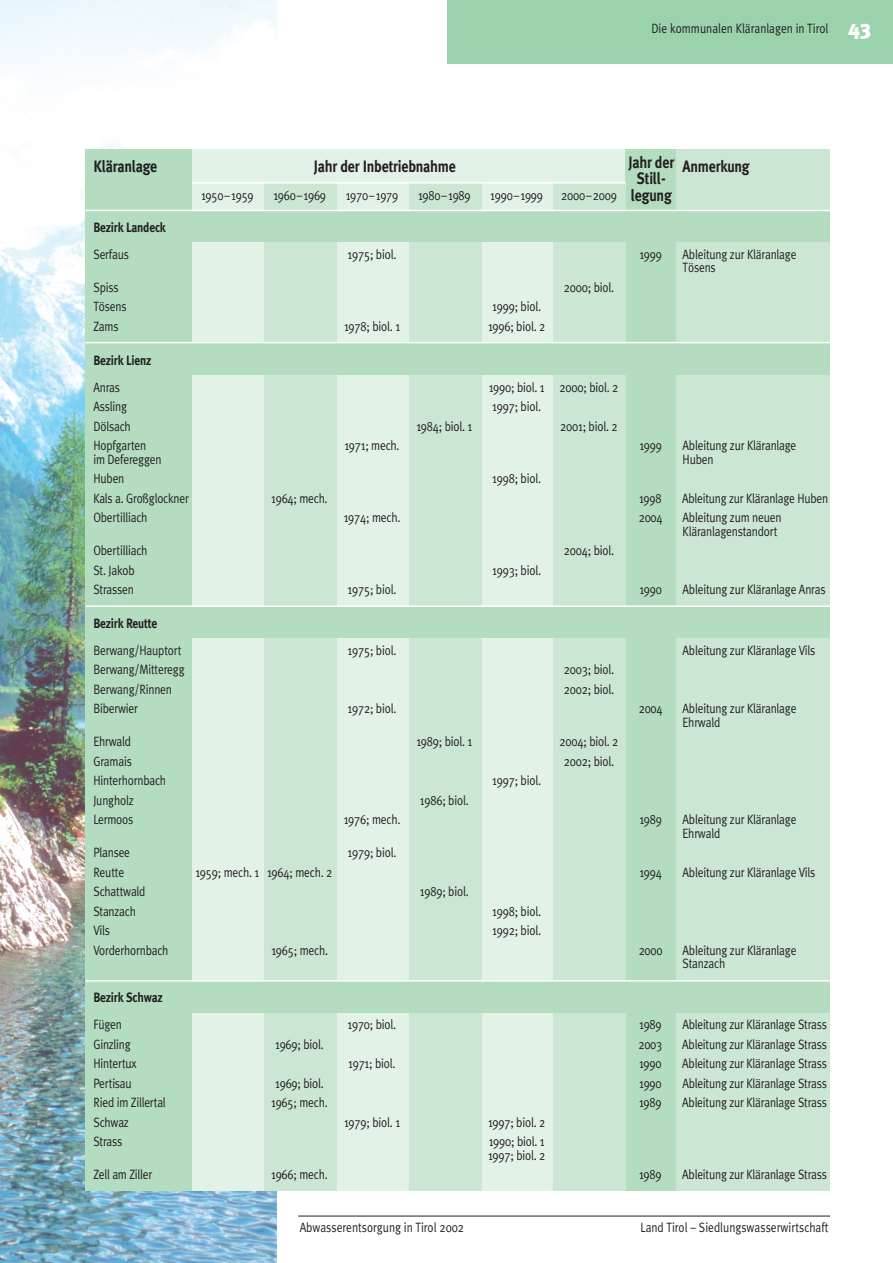
<style>
.page{position:relative;width:893px;height:1263px;background:#fff}
.page>*{position:absolute;margin:0;border:0;box-sizing:border-box;transform-origin:0 0}
.t1{font:700 16.5px/16.5px "Meta Plus";letter-spacing:-.015em;color:#231f20;text-align:center;scale:.85 1}
.t2{font:13.5px/13.5px "Meta Plus Normal";letter-spacing:-.015em;color:#231f20;scale:.85 1}
.t3{font:700 13.5px "Meta Plus";letter-spacing:-.015em;color:#231f20;scale:.85 1}
.s1{font-family:"Meta Plus";font-weight:900;font-size:21px;color:#fff}
</style>
<div class="page">
<hr style="left:298px;top:1216px;width:532px;height:1px;background:#231f20">
<img style="left:0;top:0;width:277px;height:1263px">
<div style="left:447px;top:0;width:445px;height:64px;background:#9ad2ae"></div>
<div style="left:85px;top:149px;width:745px;height:1042px;background:#e3f2e7"></div>
<div style="left:85px;top:149px;width:107px;height:1042px;background:#b3dcc0"></div>
<div style="left:625px;top:149px;width:51px;height:1042px;background:#b3dcc0"></div>
<div style="left:264px;top:183px;width:72px;height:1008px;background:#cbe6d3"></div>
<div style="left:409px;top:183px;width:72px;height:1008px;background:#cbe6d3"></div>
<div style="left:553px;top:183px;width:72px;height:1008px;background:#cbe6d3"></div>
<div style="left:676px;top:149px;width:154px;height:1042px;background:#cbe6d3"></div>
<hr style="left:192px;top:182px;width:433px;height:2px;background:#fff">
<div style="left:85px;top:210px;width:745px;height:32px;background:#b3dcc0"></div>
<hr style="left:85px;top:210px;width:745px;height:1px;background:#fff">
<div style="left:85px;top:343px;width:745px;height:31px;background:#b3dcc0"></div>
<hr style="left:85px;top:342px;width:745px;height:1px;background:#fff">
<div style="left:85px;top:606px;width:745px;height:32px;background:#b3dcc0"></div>
<hr style="left:85px;top:605px;width:745px;height:2px;background:#fff">
<div style="left:85px;top:981px;width:745px;height:32px;background:#b3dcc0"></div>
<hr style="left:85px;top:980px;width:745px;height:2px;background:#fff">
<p class="t2" style="left:651px;top:23px;width:260px">Die kommunalen Kläranlagen in Tirol <span class="s1">43</span></p>
<p class="t1" style="left:628px;top:155px;width:56px">Jahr der<br>Still&shy;legung</p>
<p class="t1" style="left:93px;top:159px;width:77px">Kläranlage</p>
<p class="t1" style="left:314px;top:159px;width:169px">Jahr der Inbetriebnahme</p>
<p class="t1" style="left:682px;top:159px;width:80px">Anmerkung</p>
<p class="t2" style="left:201px;top:190px;width:64px">1950–1959</p>
<p class="t2" style="left:273px;top:190px;width:64px">1960–1969</p>
<p class="t2" style="left:345px;top:190px;width:64px">1970–1979</p>
<p class="t2" style="left:418px;top:190px;width:64px">1980–1989</p>
<p class="t2" style="left:490px;top:190px;width:64px">1990–1999</p>
<p class="t2" style="left:561px;top:190px;width:67px">2000–2009</p>
<p class="t3" style="left:93px;top:222px;width:87px">Bezirk Landeck</p>
<p class="t2" style="left:93px;top:249px;width:43px">Serfaus</p>
<p class="t2" style="left:347px;top:249px;width:59px">1975; biol.</p>
<p class="t2" style="left:639px;top:249px;width:28px">1999</p>
<p class="t2" style="left:682px;top:249px;width:135px">Ableitung zur Kläranlage<br>Tösens</p>
<p class="t2" style="left:93px;top:282px;width:31px">Spiss</p>
<p class="t2" style="left:564px;top:282px;width:61px">2000; biol.</p>
<p class="t2" style="left:93px;top:301px;width:41px">Tösens</p>
<p class="t2" style="left:492px;top:301px;width:59px">1999; biol.</p>
<p class="t2" style="left:93px;top:321px;width:31px">Zams</p>
<p class="t2" style="left:344px;top:321px;width:67px">1978; biol. 1</p>
<p class="t2" style="left:488px;top:321px;width:69px">1996; biol. 2</p>
<p class="t3" style="left:93px;top:355px;width:70px">Bezirk Lienz</p>
<p class="t2" style="left:93px;top:381px;width:33px">Anras</p>
<p class="t2" style="left:488px;top:381px;width:154px">1990; biol. 1 2000; biol. 2</p>
<p class="t2" style="left:93px;top:401px;width:41px">Assling</p>
<p class="t2" style="left:492px;top:401px;width:59px">1997; biol.</p>
<p class="t2" style="left:93px;top:420px;width:45px">Dölsach</p>
<p class="t2" style="left:416px;top:420px;width:67px">1984; biol. 1</p>
<p class="t2" style="left:560px;top:420px;width:69px">2001; biol. 2</p>
<p class="t2" style="left:93px;top:440px;width:64px">Hopfgarten</p>
<p class="t2" style="left:344px;top:440px;width:66px">1971; mech.</p>
<p class="t2" style="left:639px;top:440px;width:28px">1999</p>
<p class="t2" style="left:682px;top:440px;width:135px">Ableitung zur Kläranlage</p>
<p class="t2" style="left:93px;top:453px;width:82px">im Defereggen</p>
<p class="t2" style="left:682px;top:453px;width:38px">Huben</p>
<p class="t2" style="left:93px;top:473px;width:38px">Huben</p>
<p class="t2" style="left:492px;top:473px;width:59px">1998; biol.</p>
<p class="t2" style="left:93px;top:492px;width:114px">Kals a. Großglockner</p>
<p class="t2" style="left:271px;top:492px;width:68px">1964; mech.</p>
<p class="t2" style="left:639px;top:492px;width:28px">1998</p>
<p class="t2" style="left:682px;top:492px;width:173px">Ableitung zur Kläranlage Huben</p>
<p class="t2" style="left:93px;top:512px;width:65px">Obertilliach</p>
<p class="t2" style="left:344px;top:512px;width:68px">1974; mech.</p>
<p class="t2" style="left:638px;top:512px;width:30px">2004</p>
<p class="t2" style="left:682px;top:512px;width:118px">Ableitung zum neuen<br>Kläranlagenstandort</p>
<p class="t2" style="left:93px;top:545px;width:65px">Obertilliach</p>
<p class="t2" style="left:564px;top:545px;width:61px">2004; biol.</p>
<p class="t2" style="left:93px;top:564px;width:50px">St. Jakob</p>
<p class="t2" style="left:492px;top:564px;width:59px">1993; biol.</p>
<p class="t2" style="left:93px;top:584px;width:49px">Strassen</p>
<p class="t2" style="left:347px;top:584px;width:59px">1975; biol.</p>
<p class="t2" style="left:639px;top:584px;width:28px">1990</p>
<p class="t2" style="left:682px;top:584px;width:170px">Ableitung zur Kläranlage Anras</p>
<p class="t3" style="left:93px;top:618px;width:77px">Bezirk Reutte</p>
<p class="t2" style="left:93px;top:645px;width:105px">Berwang/Hauptort</p>
<p class="t2" style="left:347px;top:645px;width:59px">1975; biol.</p>
<p class="t2" style="left:682px;top:645px;width:158px">Ableitung zur Kläranlage Vils</p>
<p class="t2" style="left:93px;top:664px;width:109px">Berwang/Mitteregg</p>
<p class="t2" style="left:564px;top:664px;width:61px">2003; biol.</p>
<p class="t2" style="left:93px;top:684px;width:94px">Berwang/Rinnen</p>
<p class="t2" style="left:564px;top:684px;width:61px">2002; biol.</p>
<p class="t2" style="left:93px;top:703px;width:54px">Biberwier</p>
<p class="t2" style="left:347px;top:703px;width:59px">1972; biol.</p>
<p class="t2" style="left:638px;top:703px;width:30px">2004</p>
<p class="t2" style="left:682px;top:703px;width:135px">Ableitung zur Kläranlage<br>Ehrwald</p>
<p class="t2" style="left:93px;top:736px;width:46px">Ehrwald</p>
<p class="t2" style="left:416px;top:736px;width:67px">1989; biol. 1</p>
<p class="t2" style="left:559px;top:736px;width:71px">2004; biol. 2</p>
<p class="t2" style="left:93px;top:756px;width:47px">Gramais</p>
<p class="t2" style="left:564px;top:756px;width:61px">2002; biol.</p>
<p class="t2" style="left:93px;top:775px;width:87px">Hinterhornbach</p>
<p class="t2" style="left:492px;top:775px;width:59px">1997; biol.</p>
<p class="t2" style="left:93px;top:795px;width:49px">Jungholz</p>
<p class="t2" style="left:420px;top:795px;width:59px">1986; biol.</p>
<p class="t2" style="left:93px;top:814px;width:49px">Lermoos</p>
<p class="t2" style="left:344px;top:814px;width:68px">1976; mech.</p>
<p class="t2" style="left:639px;top:814px;width:28px">1989</p>
<p class="t2" style="left:682px;top:814px;width:135px">Ableitung zur Kläranlage<br>Ehrwald</p>
<p class="t2" style="left:93px;top:847px;width:45px">Plansee</p>
<p class="t2" style="left:347px;top:847px;width:59px">1979; biol.</p>
<p class="t2" style="left:93px;top:867px;width:38px">Reutte</p>
<p class="t2" style="left:195px;top:867px;width:163px">1959; mech. 1 1964; mech. 2</p>
<p class="t2" style="left:639px;top:867px;width:28px">1994</p>
<p class="t2" style="left:682px;top:867px;width:158px">Ableitung zur Kläranlage Vils</p>
<p class="t2" style="left:93px;top:886px;width:63px">Schattwald</p>
<p class="t2" style="left:420px;top:886px;width:59px">1989; biol.</p>
<p class="t2" style="left:93px;top:906px;width:52px">Stanzach</p>
<p class="t2" style="left:492px;top:906px;width:59px">1998; biol.</p>
<p class="t2" style="left:93px;top:925px;width:21px">Vils</p>
<p class="t2" style="left:492px;top:925px;width:59px">1992; biol.</p>
<p class="t2" style="left:93px;top:945px;width:90px">Vorderhornbach</p>
<p class="t2" style="left:271px;top:945px;width:68px">1965; mech.</p>
<p class="t2" style="left:638px;top:945px;width:30px">2000</p>
<p class="t2" style="left:682px;top:945px;width:135px">Ableitung zur Kläranlage<br>Stanzach</p>
<p class="t3" style="left:93px;top:992px;width:83px">Bezirk Schwaz</p>
<p class="t2" style="left:93px;top:1019px;width:35px">Fügen</p>
<p class="t2" style="left:347px;top:1019px;width:59px">1970; biol.</p>
<p class="t2" style="left:639px;top:1019px;width:28px">1989</p>
<p class="t2" style="left:682px;top:1019px;width:172px">Ableitung zur Kläranlage Strass</p>
<p class="t2" style="left:93px;top:1038px;width:45px">Ginzling</p>
<p class="t2" style="left:275px;top:1038px;width:59px">1969; biol.</p>
<p class="t2" style="left:638px;top:1038px;width:30px">2003</p>
<p class="t2" style="left:682px;top:1038px;width:172px">Ableitung zur Kläranlage Strass</p>
<p class="t2" style="left:93px;top:1058px;width:52px">Hintertux</p>
<p class="t2" style="left:348px;top:1058px;width:57px">1971; biol.</p>
<p class="t2" style="left:639px;top:1058px;width:28px">1990</p>
<p class="t2" style="left:682px;top:1058px;width:172px">Ableitung zur Kläranlage Strass</p>
<p class="t2" style="left:93px;top:1077px;width:47px">Pertisau</p>
<p class="t2" style="left:275px;top:1077px;width:59px">1969; biol.</p>
<p class="t2" style="left:639px;top:1077px;width:28px">1990</p>
<p class="t2" style="left:682px;top:1077px;width:172px">Ableitung zur Kläranlage Strass</p>
<p class="t2" style="left:93px;top:1097px;width:87px">Ried im Zillertal</p>
<p class="t2" style="left:271px;top:1097px;width:68px">1965; mech.</p>
<p class="t2" style="left:639px;top:1097px;width:28px">1989</p>
<p class="t2" style="left:682px;top:1097px;width:172px">Ableitung zur Kläranlage Strass</p>
<p class="t2" style="left:93px;top:1116px;width:43px">Schwaz</p>
<p class="t2" style="left:344px;top:1116px;width:67px">1979; biol. 1</p>
<p class="t2" style="left:488px;top:1116px;width:69px">1997; biol. 2</p>
<p class="t2" style="left:93px;top:1136px;width:36px">Strass</p>
<p class="t2" style="left:488px;top:1136px;width:69px">1990; biol. 1<br>1997; biol. 2</p>
<p class="t2" style="left:93px;top:1169px;width:71px">Zell am Ziller</p>
<p class="t2" style="left:271px;top:1169px;width:68px">1966; mech.</p>
<p class="t2" style="left:639px;top:1169px;width:28px">1989</p>
<p class="t2" style="left:682px;top:1169px;width:172px">Ableitung zur Kläranlage Strass</p>
<p class="t2" style="left:300px;top:1222px;width:195px">Abwasserentsorgung in Tirol 2002</p>
<p class="t2" style="left:640px;top:1222px;width:223px">Land Tirol – Siedlungswasserwirtschaft</p>
</div>
